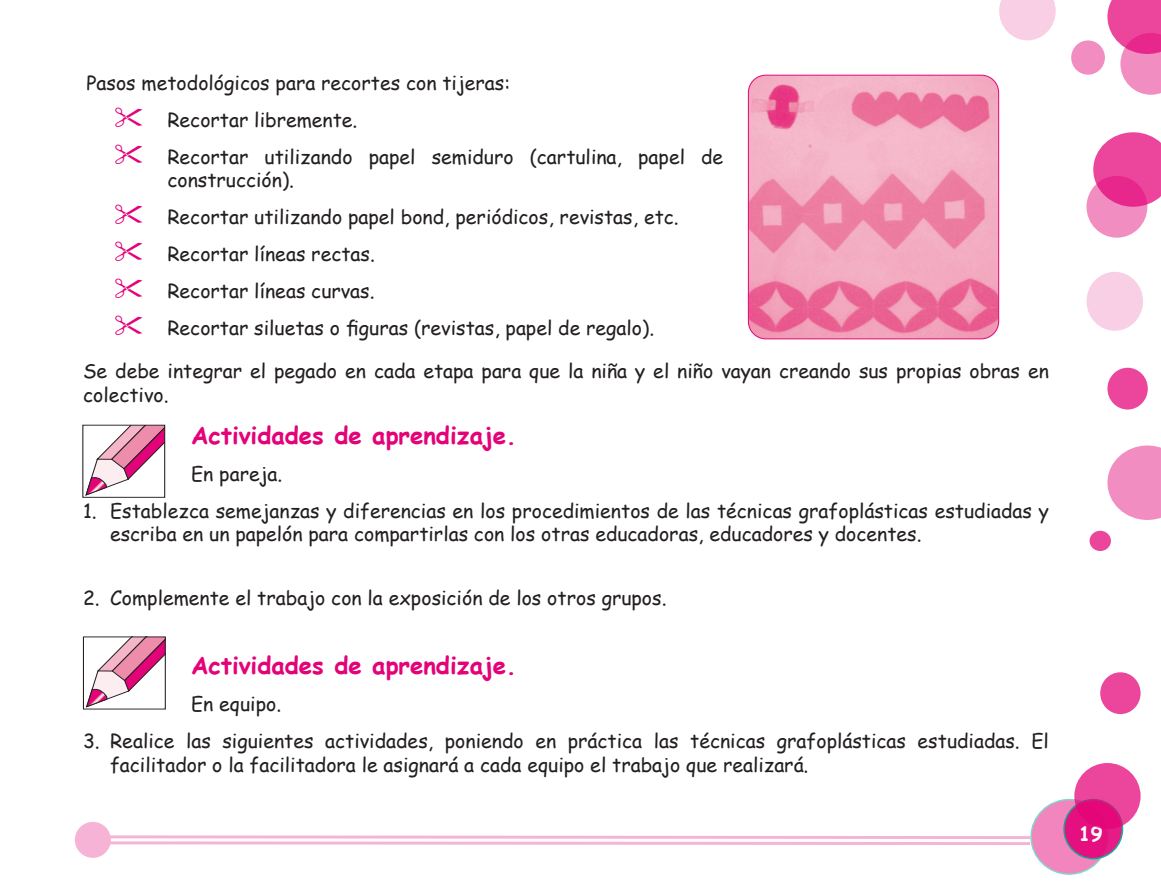
<style>
.page{position:relative;width:1161px;height:891px;background:#fff}
.page>*{position:absolute;margin:0;border:0;box-sizing:border-box;transform-origin:0 0}
.t1{font:700 24px "Comic Sans MS";color:#e40278}
.t2{font:19.5px/36.9px "Comic Sans MS";color:#231f20}
.t3{font:700 19.5px "Comic Sans MS";color:#fff}
</style>
<div class="page">
<svg style="left:1031px;top:800px;width:76px;height:74px;background:#eb87bd"></svg>
<div style="left:1030px;top:799px;width:78px;height:76px;border:2px solid #00a78f;border-radius:50%"></div>
<div style="left:1064px;top:800px;width:59px;height:59px;background:#e50f7f;border-radius:50%"></div>
<div style="left:1063px;top:799px;width:60px;height:60px;border:2px solid #00a78f;border-radius:50%"></div>
<svg style="left:1074px;top:763px;width:67px;height:66px;fill:#eb469c"></svg>
<div style="left:1100px;top:672px;width:41px;height:42px;background:#eb469c;border-radius:50%"></div>
<div style="left:1107px;top:368px;width:41px;height:42px;background:#eb469c;border-radius:50%"></div>
<div style="left:1090px;top:531px;width:21px;height:20px;background:#eb469c;border-radius:50%"></div>
<svg style="left:1093px;top:132px;width:68px;height:75px;background:#ed61aa"></svg>
<svg style="left:1107px;top:445px;width:54px;height:75px"></svg>
<svg style="left:1086px;top:176px;width:61px;height:62px;background:#ee6aaf"></svg>
<svg style="left:1107px;top:0;width:54px;height:95px"></svg>
<div style="left:1071px;top:40px;width:34px;height:35px;background:#f28dc2;border-radius:50%"></div>
<div style="left:1086px;top:272px;width:57px;height:59px;background:#f9cfe5;border-radius:50%"></div>
<svg style="left:999px;top:0;width:57px;height:40px"></svg>
<svg style="left:110px;top:834px;width:923px;height:13px"></svg>
<div style="left:75px;top:822px;width:36px;height:36px;background:#f6b3d6;border-radius:50%"></div>
<img style="left:748px;top:75px;width:251px;height:264px">
<div style="left:748px;top:75px;width:251px;height:264px;border:1px solid #e40278;border-radius:17px"></div>
<svg style="left:86px;top:639px;width:78px;height:68px"></svg>
<div style="left:83px;top:637px;width:83px;height:72px;border:1px solid #231f20"></div>
<svg style="left:85px;top:427px;width:78px;height:69px"></svg>
<div style="left:82px;top:425px;width:83px;height:73px;border:1px solid #231f20"></div>
<p class="t2" style="left:167px;top:64px;width:557px;text-indent:-81px">Pasos metodológicos para recortes con tijeras:<br>Recortar libremente.<br>Recortar utilizando papel semiduro (cartulina, papel de</p>
<p class="t2" style="left:167px;top:161px;width:513px">construcción).<br>Recortar utilizando papel bond, periódicos, revistas, etc.<br>Recortar líneas rectas.<br>Recortar líneas curvas.<br>Recortar siluetas o figuras (revistas, papel de regalo).</p>
<p class="t2" style="left:83px;top:359px;width:967px;line-height:23.4px">Se debe integrar el pegado en cada etapa para que la niña y el niño vayan creando sus propias obras en colectivo.</p>
<p class="t1" style="left:191px;top:417px;width:327px">Actividades de aprendizaje.</p>
<p class="t2" style="left:191px;top:455px;width:93px">En pareja.</p>
<p class="t2" style="left:110px;top:498px;width:940px;line-height:23.4px;text-indent:-27px">1. Establezca semejanzas y diferencias en los procedimientos de las técnicas grafoplásticas estudiadas y escriba en un papelón para compartirlas con los otras educadoras, educadores y docentes.</p>
<p class="t2" style="left:83px;top:579px;width:585px">2. Complemente el trabajo con la exposición de los otros grupos.</p>
<p class="t1" style="left:191px;top:648px;width:327px">Actividades de aprendizaje.</p>
<p class="t2" style="left:191px;top:685px;width:92px">En equipo.</p>
<p class="t2" style="left:110px;top:729px;width:940px;line-height:23.4px;text-indent:-27px">3. Realice las siguientes actividades, poniendo en práctica las técnicas grafoplásticas estudiadas. El facilitador o la facilitadora le asignará a cada equipo el trabajo que realizará.</p>
<p class="t3" style="left:1079px;top:819px;width:25px">19</p>
</div>
